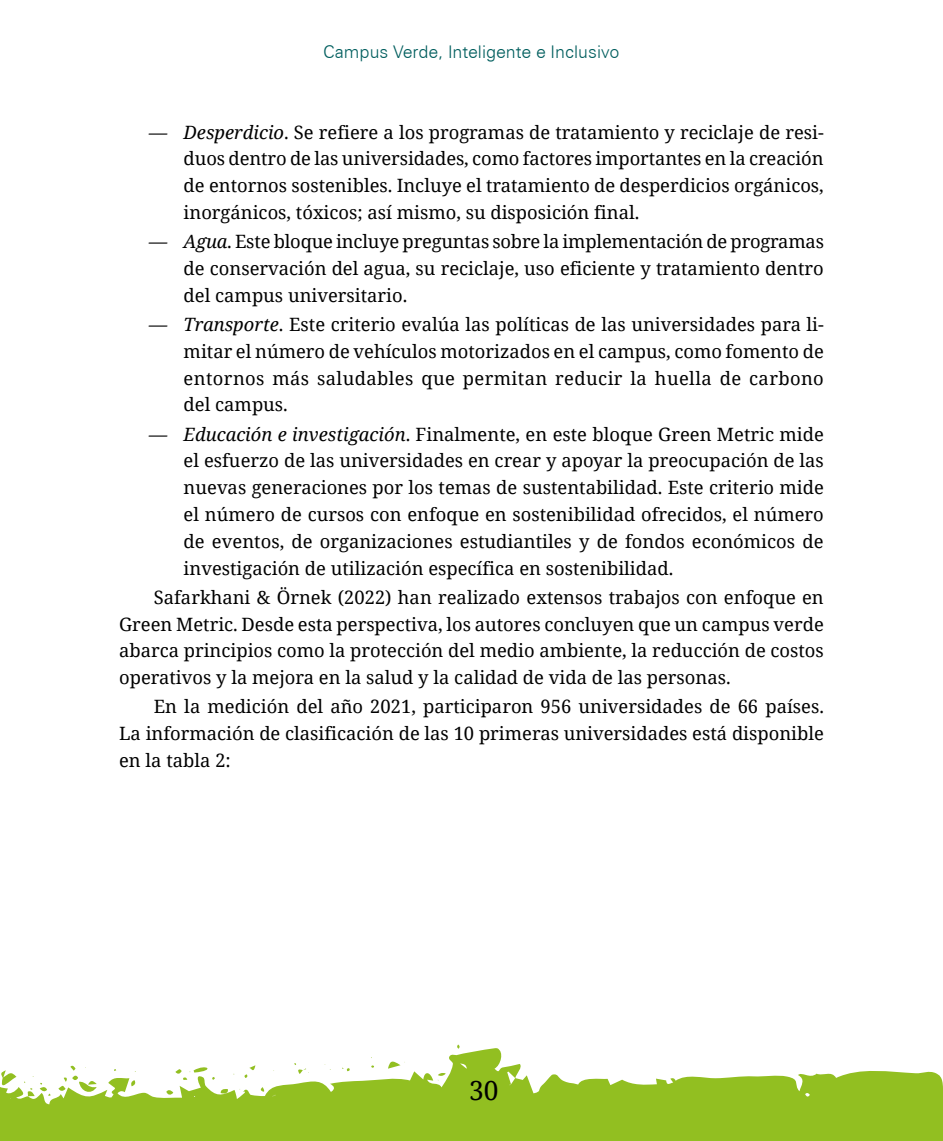
<style>
.page{position:relative;width:943px;height:1141px;background:#fff}
.page>*{position:absolute;margin:0;border:0;box-sizing:border-box;transform-origin:0 0}
.t1{font:26.25px "Noto Serif";color:#000}
.t2{font:18.38px/26.8px "Noto Serif";color:#000;text-align:justify}
.t3{font:300 17.5px "Zurich BT";color:#005e5e}
.s1{font-style:italic}
</style>
<div class="page">
<svg style="left:0;top:1044px;width:943px;height:97px;fill:#92bf21"></svg>
<p class="t3" style="left:323px;top:41px;width:298px">Campus Verde, Inteligente e Inclusivo</p>
<p class="t2" style="left:184px;top:118px;width:641px;text-indent:-35px"><span class="s1">— Desperdicio</span>. Se refiere a los programas de tratamiento y reciclaje de resi&shy;duos dentro de las universidades, como factores importantes en la creación de entornos sostenibles. Incluye el tratamiento de desperdicios orgánicos, inorgánicos, tóxicos; así mismo, su disposición final.</p>
<p class="t2" style="left:184px;top:228px;width:642px;text-indent:-35px"><span class="s1">— Agua</span>. Este bloque incluye preguntas sobre la implementación de programas de conservación del agua, su reciclaje, uso eficiente y tratamiento dentro del campus universitario.</p>
<p class="t2" style="left:184px;top:310px;width:641px;text-indent:-35px"><span class="s1">— Transporte</span>. Este criterio evalúa las políticas de las universidades para li&shy;mitar el número de vehículos motorizados en el campus, como fomento de entornos más saludables que permitan reducir la huella de carbono del campus.</p>
<p class="t2" style="left:184px;top:420px;width:641px;text-indent:-35px"><span class="s1">— Educación e investigación</span>. Finalmente, en este bloque Green Metric mide el esfuerzo de las universidades en crear y apoyar la preocupación de las nuevas generaciones por los temas de sustentabilidad. Este criterio mide el número de cursos con enfoque en sostenibilidad ofrecidos, el número de eventos, de organizaciones estudiantiles y de fondos económicos de investigación de utilización específica en sostenibilidad.</p>
<p class="t2" style="left:119px;top:583px;width:706px;text-indent:35px">Safarkhani &amp; Örnek (2022) han realizado extensos trabajos con enfoque en Green Metric. Desde esta perspectiva, los autores concluyen que un campus verde abarca principios como la protección del medio ambiente, la reducción de costos operativos y la mejora en la salud y la calidad de vida de las personas.</p>
<p class="t2" style="left:119px;top:693px;width:706px;text-indent:35px">En la medición del año 2021, participaron 956 universidades de 66 países.<br>La información de clasificación de las 10 primeras universidades está disponible en la tabla 2:</p>
<h1 class="t1" style="left:469px;top:1072px;width:31px">30</h1>
</div>
